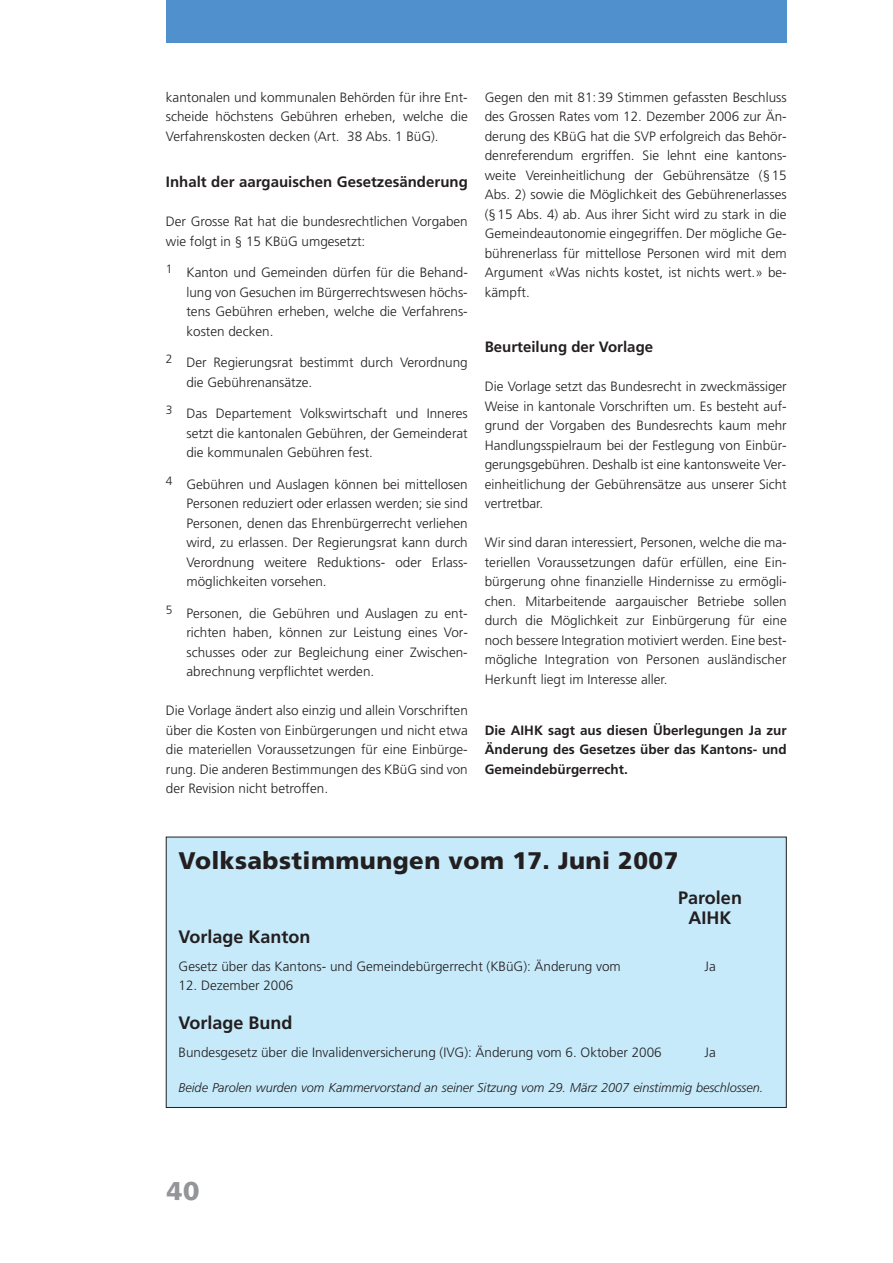
<style>
.page{position:relative;width:893px;height:1263px;background:#fff}
.page>*{position:absolute;margin:0;border:0;box-sizing:border-box;transform-origin:0 0}
.t1{font:900 25.5px "Univers BQ";color:#939598}
.t2{font:900 24px "Frutiger";letter-spacing:.02em;color:#231f20}
.t3{font:700 18px/20px "Frutiger";color:#231f20;text-align:center}
.t4{font:700 15px "Frutiger";color:#231f20}
.t5{font:300 13.5px/19.5px "Frutiger";color:#231f20;text-align:justify}
.t6{font:700 13.5px/19.5px "Frutiger";color:#231f20;text-align:justify}
.t7{font:italic 300 12.75px "Frutiger";letter-spacing:-.005em;color:#231f20}
</style>
<div class="page">
<div style="left:166px;top:0;width:621px;height:43px;background:#5090cc"></div>
<div style="left:166px;top:837px;width:620px;height:270px;background:#c6eafa"></div>
<div style="left:166px;top:837px;width:621px;height:271px;border:1px solid #231f20"></div>
<p class="t5" style="left:166px;top:88px;width:303px">kantonalen und kommunalen Behörden für ihre Ent&shy;scheide höchstens Gebühren erheben, welche die Verfahrenskosten decken (Art. 38 Abs. 1 BüG).</p>
<p class="t4" style="left:166px;top:176px;width:303px">Inhalt der aargauischen Gesetzesänderung</p>
<p class="t5" style="left:166px;top:213px;width:303px">Der Grosse Rat hat die bundesrechtlichen Vorgaben wie folgt in § 15 KBüG umgesetzt:</p>
<p class="t5" style="left:186px;top:264px;width:283px;text-indent:-21px"><sup>1</sup> Kanton und Gemeinden dürfen für die Behand&shy;lung von Gesuchen im Bürgerrechtswesen höchs&shy;tens Gebühren erheben, welche die Verfahrens&shy;kosten decken.</p>
<p class="t5" style="left:186px;top:354px;width:283px;text-indent:-21px"><sup>2</sup> Der Regierungsrat bestimmt durch Verordnung die Gebührenansätze.</p>
<p class="t5" style="left:186px;top:405px;width:283px;text-indent:-21px"><sup>3</sup> Das Departement Volkswirtschaft und Inneres setzt die kantonalen Gebühren, der Gemeinderat die kommunalen Gebühren fest.</p>
<p class="t5" style="left:186px;top:475px;width:283px;text-indent:-21px"><sup>4</sup> Gebühren und Auslagen können bei mittellosen Personen reduziert oder erlassen werden; sie sind Personen, denen das Ehrenbürgerrecht verliehen wird, zu erlassen. Der Regierungsrat kann durch Verordnung weitere Reduktions- oder Erlass&shy;möglichkeiten vorsehen.</p>
<p class="t5" style="left:186px;top:604px;width:283px;text-indent:-21px"><sup>5</sup> Personen, die Gebühren und Auslagen zu ent&shy;richten haben, können zur Leistung eines Vor&shy;schusses oder zur Begleichung einer Zwischen&shy;abrechnung verpflichtet werden.</p>
<p class="t5" style="left:166px;top:702px;width:303px">Die Vorlage ändert also einzig und allein Vorschriften über die Kosten von Einbürgerungen und nicht etwa die materiellen Voraussetzungen für eine Einbürge&shy;rung. Die anderen Bestimmungen des KBüG sind von der Revision nicht betroffen.</p>
<p class="t5" style="left:485px;top:88px;width:304px">Gegen den mit 81:39 Stimmen gefassten Beschluss des Grossen Rates vom 12. Dezember 2006 zur Än&shy;derung des KBüG hat die SVP erfolgreich das Behör&shy;denreferendum ergriffen. Sie lehnt eine kantons&shy;weite Vereinheitlichung der Gebührensätze (§15<br>Abs. 2) sowie die Möglichkeit des Gebührenerlasses (§15 Abs. 4) ab. Aus ihrer Sicht wird zu stark in die Gemeindeautonomie eingegriffen. Der mögliche Ge&shy;bührenerlass für mittellose Personen wird mit dem Argument «Was nichts kostet, ist nichts wert.» be&shy;kämpft.</p>
<p class="t4" style="left:485px;top:341px;width:170px">Beurteilung der Vorlage</p>
<p class="t5" style="left:485px;top:378px;width:303px">Die Vorlage setzt das Bundesrecht in zweckmässiger Weise in kantonale Vorschriften um. Es besteht auf&shy;grund der Vorgaben des Bundesrechts kaum mehr Handlungsspielraum bei der Festlegung von Einbür&shy;gerungsgebühren. Deshalb ist eine kantonsweite Ver&shy;einheitlichung der Gebührensätze aus unserer Sicht vertretbar.</p>
<p class="t5" style="left:485px;top:534px;width:304px">Wir sind daran interessiert, Personen, welche die ma&shy;teriellen Voraussetzungen dafür erfüllen, eine Ein&shy;bürgerung ohne finanzielle Hindernisse zu ermögli&shy;chen. Mitarbeitende aargauischer Betriebe sollen durch die Möglichkeit zur Einbürgerung für eine noch bessere Integration motiviert werden. Eine best&shy;mögliche Integration von Personen ausländischer Herkunft liegt im Interesse aller.</p>
<p class="t6" style="left:485px;top:721px;width:303px">Die AIHK sagt aus diesen Überlegungen Ja zur Änderung des Gesetzes über das Kantons- und Gemeindebürgerrecht.</p>
<h2 class="t2" style="left:179px;top:850px;width:501px">Volksabstimmungen vom 17. Juni 2007</h2>
<h3 class="t3" style="left:678px;top:889px;width:65px">Parolen<br>AIHK</h3>
<h3 class="t3" style="left:179px;top:928px;width:134px">Vorlage Kanton</h3>
<p class="t5" style="left:179px;top:957px;width:444px">Gesetz über das Kantons- und Gemeindebürgerrecht (KBüG): Änderung vom</p>
<p class="t5" style="left:704px;top:957px;width:13px">Ja</p>
<p class="t5" style="left:179px;top:977px;width:116px">12. Dezember 2006</p>
<h3 class="t3" style="left:179px;top:1014px;width:116px">Vorlage Bund</h3>
<p class="t5" style="left:179px;top:1044px;width:485px">Bundesgesetz über die Invalidenversicherung (IVG): Änderung vom 6. Oktober 2006</p>
<p class="t5" style="left:704px;top:1044px;width:13px">Ja</p>
<p class="t7" style="left:179px;top:1082px;width:586px">Beide Parolen wurden vom Kammervorstand an seiner Sitzung vom 29. März 2007 einstimmig beschlossen.</p>
<h1 class="t1" style="left:166px;top:1177px;width:35px">40</h1>
</div>
